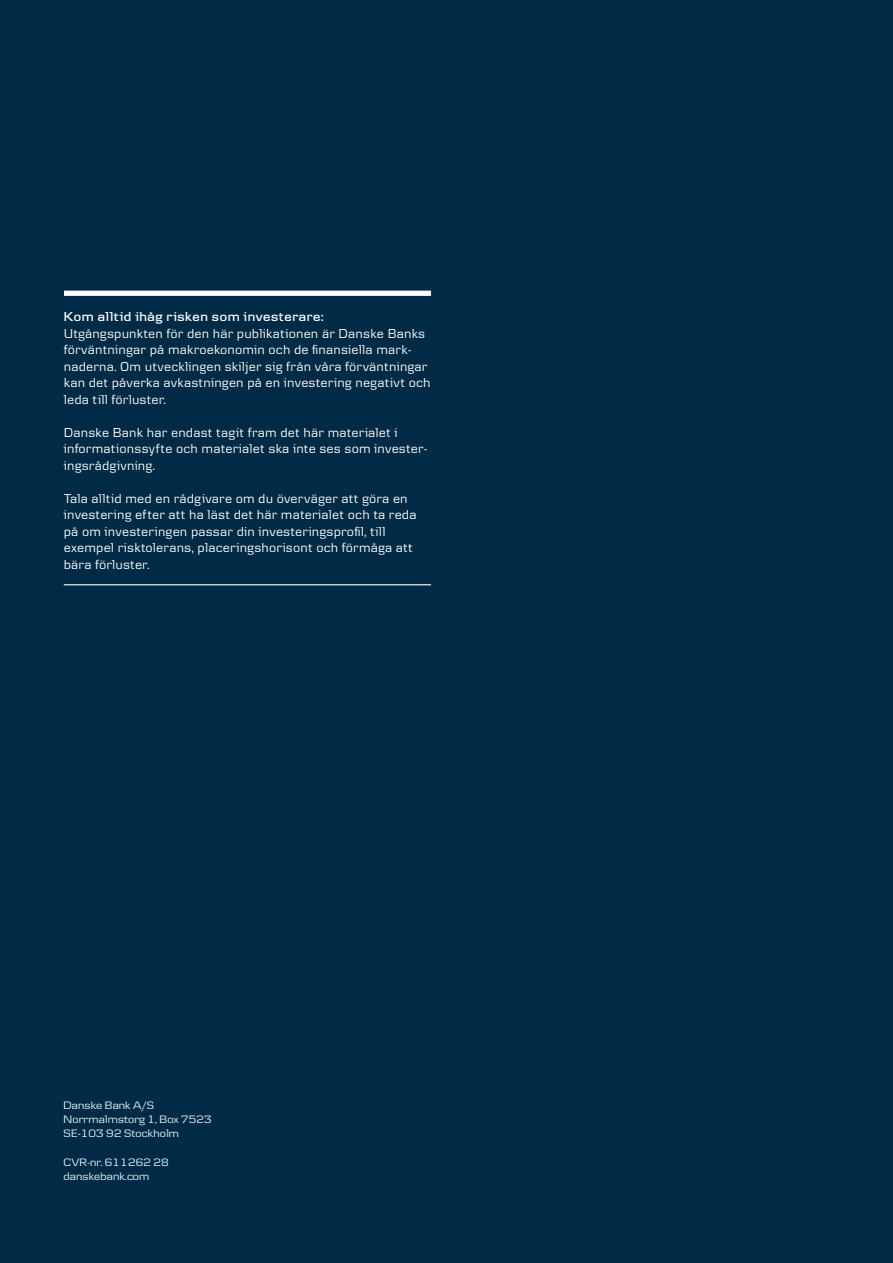
<style>
.page{position:relative;width:893px;height:1263px;background:#002a45}
.page>*{position:absolute;margin:0;border:0;box-sizing:border-box;transform-origin:0 0}
.t1{font:13.5px/16.5px "Danske Text";letter-spacing:.01em;color:#fff}
.t2{font:600 13.5px "Danske Headline";letter-spacing:.045em;color:#fff}
.t3{font:11.25px/14.2px "Danske Headline";letter-spacing:.01em;color:#e2eef5}
</style>
<div class="page">
<div style="left:64px;top:291px;width:367px;height:5px;background:#fff"></div>
<hr style="left:64px;top:584px;width:367px;height:1px;background:#fff">
<p class="t2" style="left:64px;top:309px;width:261px">Kom alltid ihåg risken som investerare:</p>
<p class="t1" style="left:64px;top:325px;width:368px">Utgångspunkten för den här publikationen är Danske Banks förväntningar på makroekonomin och de finansiella mark&shy;naderna. Om utvecklingen skiljer sig från våra förväntningar kan det påverka avkastningen på en investering negativt och leda till förluster.</p>
<p class="t1" style="left:64px;top:424px;width:365px">Danske Bank har endast tagit fram det här materialet i informationssyfte och materialet ska inte ses som invester&shy;ingsrådgivning.</p>
<p class="t1" style="left:64px;top:490px;width:354px">Tala alltid med en rådgivare om du överväger att göra en investering efter att ha läst det här materialet och ta reda på om investeringen passar din investeringsprofil, till exempel risktolerans, placeringshorisont och förmåga att bära förluster.</p>
<p class="t3" style="left:64px;top:1098px;width:150px">Danske Bank A/S<br>Norrmalmstorg 1, Box 7523<br>SE-103 92 Stockholm</p>
<p class="t3" style="left:64px;top:1155px;width:107px">CVR-nr. 611262 28 danskebank.com</p>
</div>
